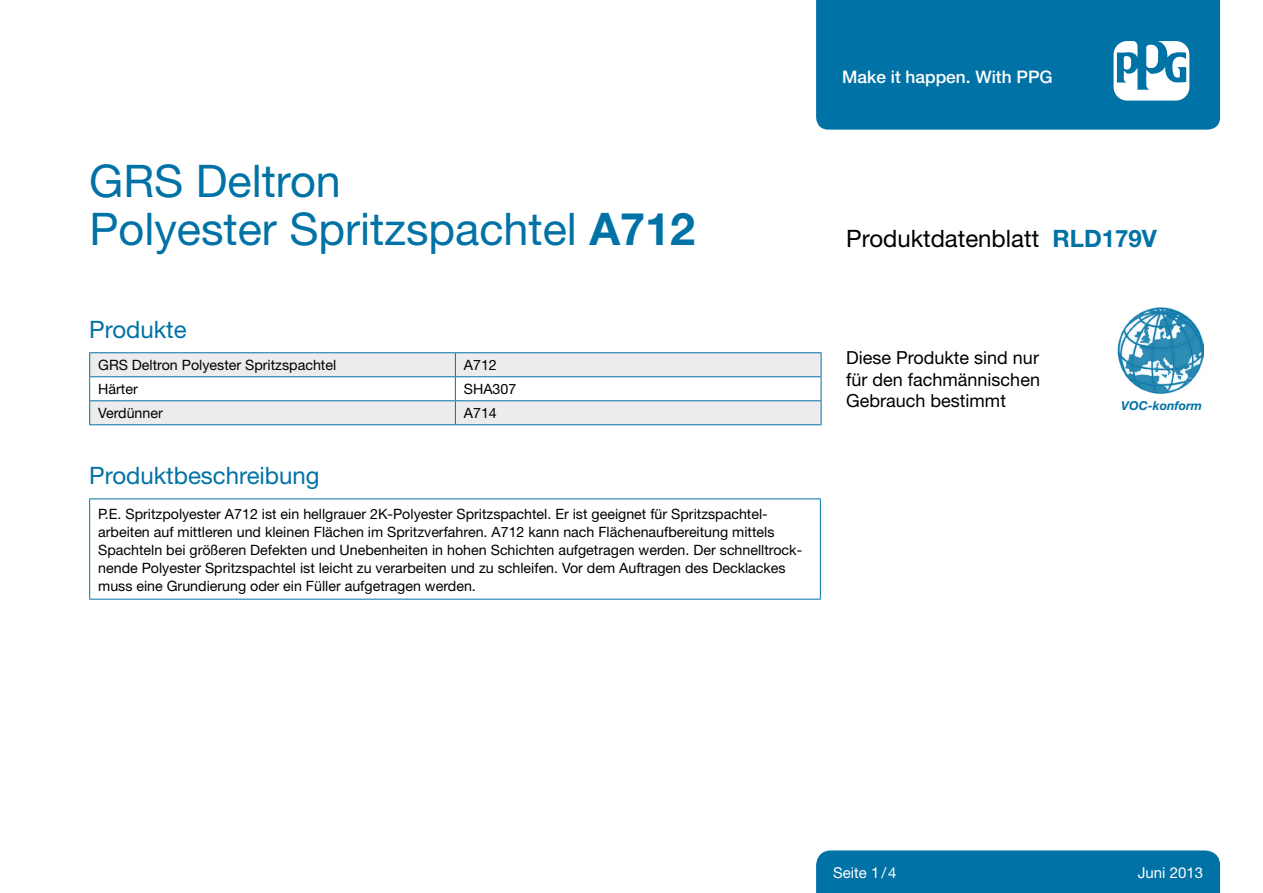
<style>
.page{position:relative;width:1263px;height:893px;background:#fff}
.page>*{position:absolute;margin:0;border:0;box-sizing:border-box;transform-origin:0 0}
.t1{font:45px/48px "Helvetica Neue";color:#0072a5}
.t2{font:24px "Helvetica Neue";color:#0072a5}
.t3{font:24px "Helvetica Neue";color:#000}
.t4{font:18px/21.6px "Helvetica Neue";color:#000;text-align:justify}
.t5{font:500 17.25px "Helvetica Neue";color:#fff}
.t6{font:15px "Helvetica Neue";color:#fff}
.t7{font:14.25px/18px "Helvetica Neue";color:#000}
.t8{font:italic 700 12.3px "Helvetica Neue";color:#0072a5}
.s1{font-weight:700}
.s2{font-weight:700;color:#0072a5}
</style>
<div class="page">
<div style="left:816px;top:850px;width:404px;height:43px;background:#0072a5"></div>
<div style="left:816px;top:0;width:404px;height:130px;background:#0072a5"></div>
<svg style="left:1113px;top:41px;width:76px;height:60px"></svg>
<img style="left:1117px;top:307px;width:86px;height:86px">
<svg style="left:90px;top:353px;width:731px;height:71px;fill:#ececed"></svg>
<hr style="left:89px;top:352px;width:366px;height:1px;background:#0072a5">
<hr style="left:455px;top:352px;width:366px;height:1px;background:#0072a5">
<hr style="left:89px;top:376px;width:366px;height:1px;background:#0072a5">
<hr style="left:455px;top:376px;width:366px;height:1px;background:#0072a5">
<svg style="left:89px;top:353px;width:1px;height:71px"></svg>
<hr style="left:89px;top:400px;width:366px;height:1px;background:#0072a5">
<hr style="left:455px;top:400px;width:366px;height:1px;background:#0072a5">
<svg style="left:455px;top:353px;width:1px;height:71px"></svg>
<svg style="left:821px;top:353px;width:1px;height:71px"></svg>
<hr style="left:89px;top:424px;width:366px;height:1px;background:#0072a5">
<hr style="left:455px;top:424px;width:366px;height:1px;background:#0072a5">
<hr style="left:89px;top:499px;width:1px;height:100px;background:#0072a5">
<hr style="left:89px;top:498px;width:732px;height:1px;background:#0072a5">
<hr style="left:820px;top:499px;width:1px;height:100px;background:#0072a5">
<hr style="left:89px;top:599px;width:732px;height:1px;background:#0072a5">
<h1 class="t1" style="left:89px;top:156px;width:608px">GRS Deltron<br>Polyester Spritzspachtel <span class="s1">A712</span></h1>
<h2 class="t2" style="left:89px;top:315px;width:99px">Produkte</h2>
<p class="t7" style="left:98px;top:356px;width:240px">GRS Deltron Polyester Spritzspachtel</p>
<p class="t7" style="left:464px;top:356px;width:35px">A712</p>
<p class="t7" style="left:98px;top:380px;width:41px">Härter</p>
<p class="t7" style="left:464px;top:380px;width:54px">SHA307</p>
<p class="t7" style="left:98px;top:404px;width:66px">Verdünner</p>
<p class="t7" style="left:464px;top:404px;width:35px">A714</p>
<h2 class="t2" style="left:89px;top:461px;width:232px">Produktbeschreibung</h2>
<p class="t7" style="left:98px;top:504px;width:705px">P.E. Spritzpolyester A712 ist ein hellgrauer 2K-Polyester Spritzspachtel. Er ist geeignet für Spritzspachtel&shy;arbeiten auf mittleren und kleinen Flächen im Spritzverfahren. A712 kann nach Flächenaufbereitung mittels Spachteln bei größeren Defekten und Unebenheiten in hohen Schichten aufgetragen werden. Der schnelltrock&shy;nende Polyester Spritzspachtel ist leicht zu verarbeiten und zu schleifen. Vor dem Auftragen des Decklackes muss eine Grundierung oder ein Füller aufgetragen werden.</p>
<p class="t5" style="left:842px;top:66px;width:212px">Make it happen. With PPG</p>
<h2 class="t3" style="left:846px;top:224px;width:312px">Produktdatenblatt <span class="s2">RLD179V</span></h2>
<p class="t4" style="left:846px;top:346px;width:195px">Diese Produkte sind nur für den fachmännischen Gebrauch bestimmt</p>
<p class="t8" style="left:1121px;top:398px;width:82px">VOC-konform</p>
<p class="t6" style="left:833px;top:864px;width:65px">Seite 1/4</p>
<p class="t6" style="left:1138px;top:864px;width:67px">Juni 2013</p>
</div>
